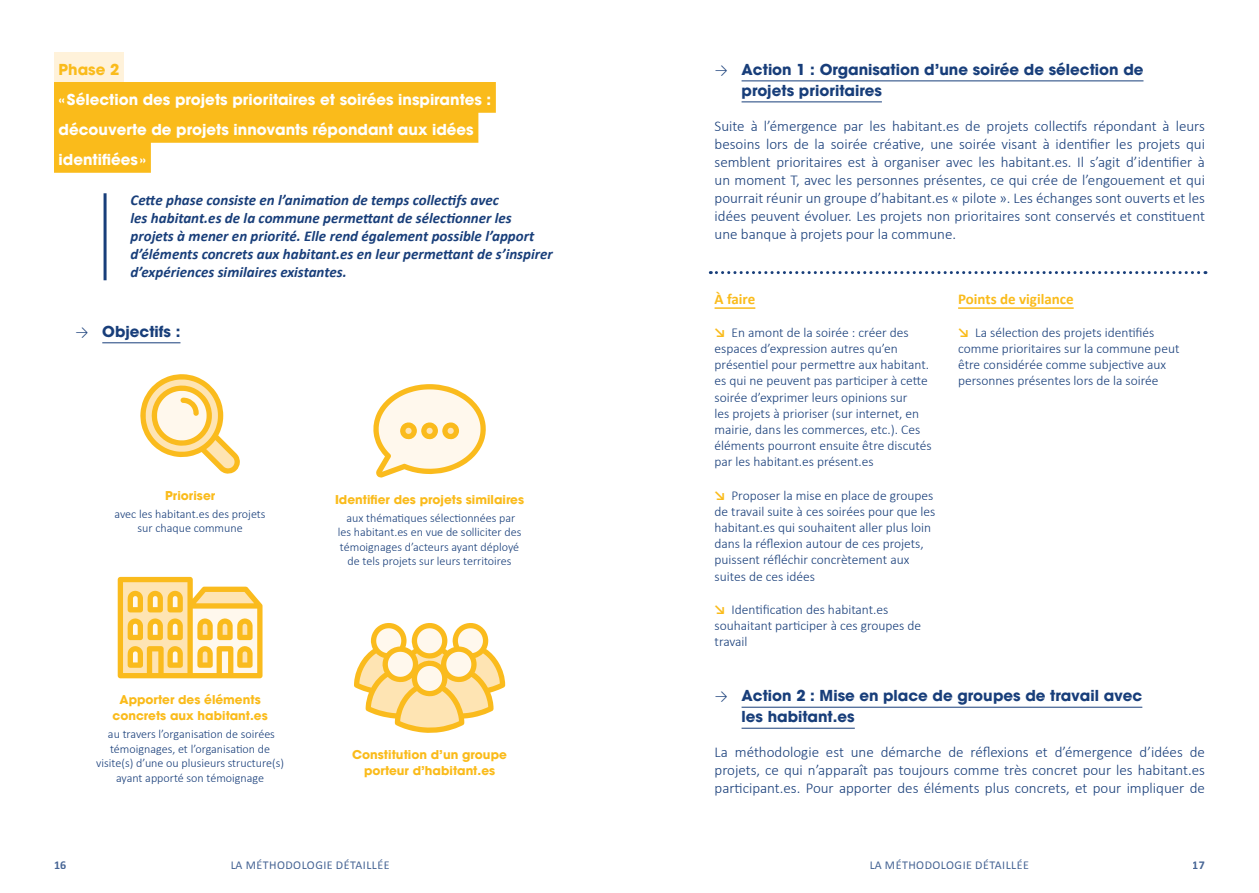
<style>
.page{position:relative;width:1259px;height:893px;background:#fff}
.page>*{position:absolute;margin:0;border:0;box-sizing:border-box;transform-origin:0 0}
.t1{font:300 15px/18px "Calibri";color:#183e7a;text-align:justify}
.t2{font:italic 700 15px/18px "Calibri";color:#183e7a}
.t3{font:700 15px/21px "ITC Avant Garde Pro";color:#183e7a}
.t4{font:700 15px/30px "ITC Avant Garde Pro";color:#fff}
.t5{font:700 15px "Calibri";color:#fabb1b}
.t6{font:700 15px "ITC Avant Garde Pro";color:#fabb1b}
.t7{font:300 13.5px/16.2px "Calibri";color:#183e7a}
.t8{font:300 12.15px/14.5px "Calibri";color:#183e7a;text-align:center}
.t9{font:700 12.15px/15.8px "ITC Avant Garde Pro";color:#fabb1b;text-align:center}
.t10{font:12px "Calibri";letter-spacing:.04em;color:#183e7a}
.t11{font:700 12px "Calibri";color:#183e7a}
.s1{font-family:"Calibri";font-weight:300}
.s2{font-weight:700;color:#fabb1b}
</style>
<div class="page">
<hr style="left:741px;top:81px;width:402px;height:1px;background:#183e7a">
<hr style="left:741px;top:102px;width:141px;height:1px;background:#183e7a">
<hr style="left:741px;top:707px;width:401px;height:1px;background:#183e7a">
<hr style="left:741px;top:728px;width:114px;height:1px;background:#183e7a">
<div style="left:54px;top:52px;width:70px;height:31px;background:#fff2da"></div>
<div style="left:54px;top:82px;width:442px;height:31px;background:#fabb1b"></div>
<div style="left:54px;top:112px;width:424px;height:31px;background:#fabb1b"></div>
<div style="left:54px;top:142px;width:97px;height:31px;background:#fabb1b"></div>
<hr style="left:104px;top:193px;width:3px;height:87px;background:#183e7a">
<hr style="left:102px;top:342px;width:78px;height:1px;background:#183e7a">
<hr style="left:714px;top:307px;width:41px;height:2px;background:#fabb1b">
<hr style="left:958px;top:307px;width:115px;height:2px;background:#fabb1b">
<svg style="left:710px;top:271px;width:496px;height:3px"></svg>
<svg style="left:140px;top:374px;width:100px;height:100px"></svg>
<svg style="left:373px;top:384px;width:113px;height:93px"></svg>
<svg style="left:118px;top:577px;width:144px;height:101px;background:#fcd57a"></svg>
<svg style="left:354px;top:623px;width:151px;height:110px"></svg>
<p class="t6" style="left:59px;top:59px;width:62px">Phase 2</p>
<p class="t4" style="left:59px;top:84px;width:434px">«Sélection des projets prioritaires et soirées inspirantes : découverte de projets innovants répondant aux idées identifiées »</p>
<p class="t2" style="left:131px;top:190px;width:424px">Cette phase consiste en l’animation de temps collectifs avec<br>les habitant.es de la commune permettant de sélectionner les projets à mener en priorité. Elle rend également possible l’apport d’éléments concrets aux habitant.es en leur permettant de s’inspirer d’expériences similaires existantes.</p>
<p class="t3" style="left:75px;top:321px;width:107px"><span class="s1">→</span> Objectifs :</p>
<p class="t9" style="left:165px;top:487px;width:52px">Prioriser</p>
<p class="t8" style="left:115px;top:506px;width:152px">avec les habitant.es des projets sur chaque commune</p>
<p class="t9" style="left:112px;top:692px;width:157px">Apporter des éléments concrets aux habitant.es</p>
<p class="t8" style="left:96px;top:727px;width:189px">au travers l’organisation de soirées témoignages, et l’organisation de visite(s) d’une ou plusieurs structure(s) ayant apporté son témoignage</p>
<p class="t9" style="left:335px;top:491px;width:191px">Identifier des projets similaires</p>
<p class="t8" style="left:338px;top:510px;width:185px">aux thématiques sélectionnées par les habitant.es en vue de solliciter des témoignages d’acteurs ayant déployé de tels projets sur leurs territoires</p>
<p class="t9" style="left:352px;top:746px;width:156px">Constitution d’un groupe porteur d’habitant.es</p>
<p class="t3" style="left:741px;top:59px;width:403px;text-indent:-27px"><span class="s1">→</span> Action 1 : Organisation d’une soirée de sélection de projets prioritaires</p>
<p class="t1" style="left:714px;top:117px;width:492px">Suite à l’émergence par les habitant.es de projets collectifs répondant à leurs besoins lors de la soirée créative, une soirée visant à identifier les projets qui semblent prioritaires est à organiser avec les habitant.es. Il s’agit d’identifier à un moment T, avec les personnes présentes, ce qui crée de l’engouement et qui pourrait réunir un groupe d’habitant.es « pilote ». Les échanges sont ouverts et les idées peuvent évoluer. Les projets non prioritaires sont conservés et constituent une banque à projets pour la commune.</p>
<p class="t5" style="left:714px;top:288px;width:42px">À faire</p>
<p class="t7" style="left:714px;top:324px;width:219px"><span class="s2">↘</span> En amont de la soirée : créer des espaces d’expression autres qu’en présentiel pour permettre aux habitant. es qui ne peuvent pas participer à cette soirée d’exprimer leurs opinions sur<br>les projets à prioriser (sur internet, en mairie, dans les commerces, etc.). Ces éléments pourront ensuite être discutés par les habitant.es présent.es</p>
<p class="t7" style="left:714px;top:487px;width:222px"><span class="s2">↘</span> Proposer la mise en place de groupes de travail suite à ces soirées pour que les habitant.es qui souhaitent aller plus loin dans la réflexion autour de ces projets, puissent réfléchir concrètement aux suites de ces idées</p>
<p class="t7" style="left:714px;top:601px;width:208px"><span class="s2">↘</span> Identification des habitant.es souhaitant participer à ces groupes de travail</p>
<p class="t5" style="left:958px;top:288px;width:117px">Points de vigilance</p>
<p class="t7" style="left:958px;top:324px;width:223px"><span class="s2">↘</span> La sélection des projets identifiés comme prioritaires sur la commune peut être considérée comme subjective aux personnes présentes lors de la soirée</p>
<p class="t3" style="left:741px;top:685px;width:402px;text-indent:-27px"><span class="s1">→</span> Action 2 : Mise en place de groupes de travail avec les habitant.es</p>
<p class="t1" style="left:714px;top:743px;width:492px">La méthodologie est une démarche de réflexions et d’émergence d’idées de projets, ce qui n’apparaît pas toujours comme très concret pour les habitant.es participant.es. Pour apporter des éléments plus concrets, et pour impliquer de</p>
<p class="t11" style="left:54px;top:856px;width:14px">16</p>
<p class="t10" style="left:230px;top:856px;width:161px">LA MÉTHODOLOGIE DÉTAILLÉE</p>
<p class="t10" style="left:869px;top:856px;width:161px">LA MÉTHODOLOGIE DÉTAILLÉE</p>
<p class="t11" style="left:1192px;top:856px;width:14px">17</p>
</div>
